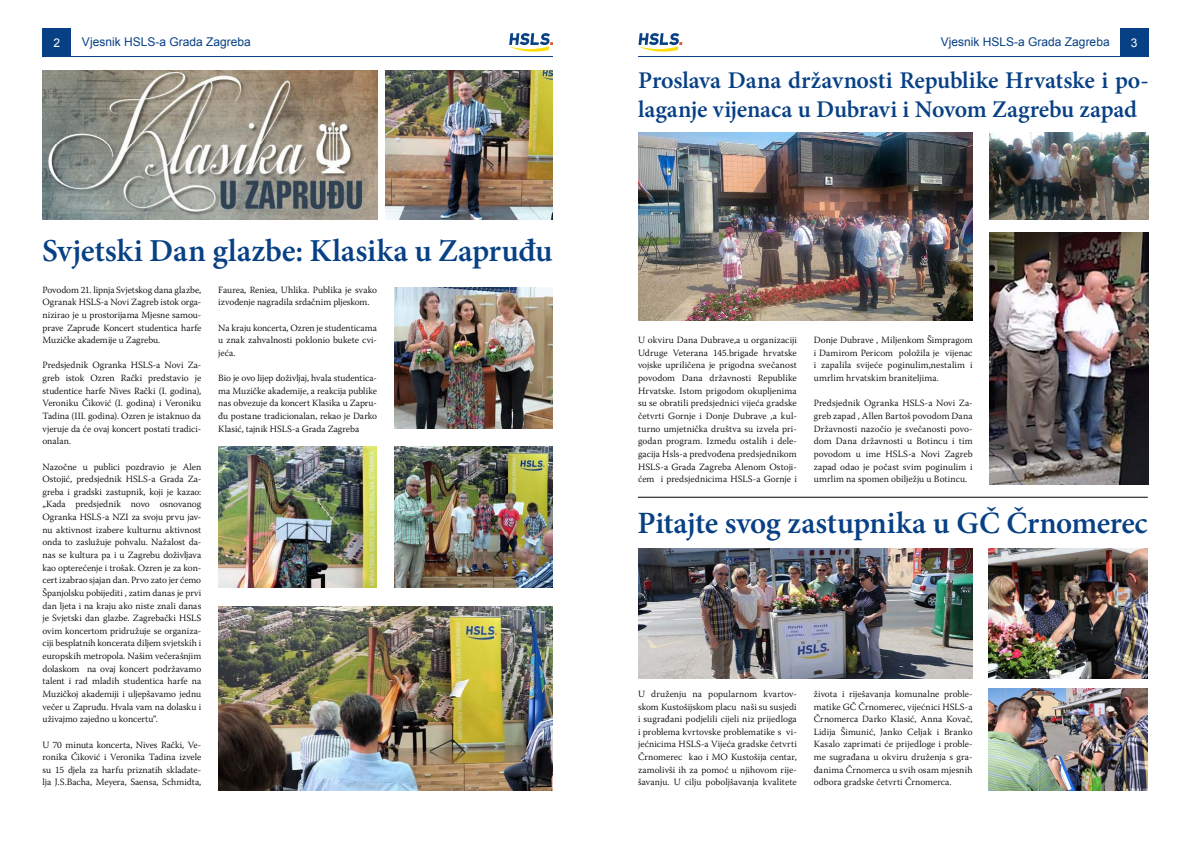
<style>
.page{position:relative;width:1191px;height:842px;background:#fff}
.page>*{position:absolute;margin:0;border:0;box-sizing:border-box;transform-origin:0 0}
.t1{font:600 32px "Minion Pro";letter-spacing:-.005em;color:#074085}
.t2{font:600 31px "Minion Pro";letter-spacing:-.015em;color:#074085}
.t3{font:600 24px/28.8px "Minion Pro";letter-spacing:-.005em;color:#074085}
.t4{font:12px "Arial";color:#074085}
.t5{font:12px "Arial";color:#fff}
.t6{font:300 9.5px/12.6px "Warnock Pro";color:#000;text-align:justify}
</style>
<div class="page">
<img style="left:43px;top:71px;width:334px;height:149px">
<hr style="left:638px;top:497px;width:509px;height:1px;background:#000">
<img style="left:386px;top:71px;width:167px;height:149px">
<img style="left:218px;top:606px;width:335px;height:185px">
<img style="left:394px;top:287px;width:159px;height:141px">
<img style="left:394px;top:446px;width:159px;height:142px">
<img style="left:218px;top:446px;width:159px;height:142px">
<div style="left:43px;top:28px;width:28px;height:29px;background:#074085"></div>
<hr style="left:43px;top:56px;width:510px;height:1px;background:#074085">
<svg style="left:509px;top:33px;width:44px;height:19px"></svg>
<div style="left:1120px;top:28px;width:28px;height:29px;background:#074085"></div>
<svg style="left:638px;top:33px;width:44px;height:19px"></svg>
<hr style="left:638px;top:56px;width:510px;height:1px;background:#074085">
<img style="left:638px;top:133px;width:334px;height:188px">
<img style="left:989px;top:133px;width:159px;height:87px">
<img style="left:989px;top:232px;width:159px;height:252px">
<img style="left:638px;top:549px;width:334px;height:130px">
<img style="left:989px;top:549px;width:158px;height:130px">
<img style="left:989px;top:689px;width:158px;height:102px">
<p class="t5" style="left:53px;top:34px;width:8px">2</p>
<p class="t4" style="left:82px;top:34px;width:170px">Vjesnik HSLS-a Grada Zagreba</p>
<p class="t4" style="left:941px;top:34px;width:170px">Vjesnik HSLS-a Grada Zagreba</p>
<p class="t5" style="left:1131px;top:34px;width:8px">3</p>
<h1 class="t1" style="left:42px;top:229px;width:512px">Svjetski Dan glazbe: Klasika u Zapruđu</h1>
<p class="t6" style="left:43px;top:283px;width:160px">Povodom 21. lipnja Svjetskog dana glazbe, Ogranak HSLS-a Novi Zagreb istok orga&shy;nizirao je u prostorijama Mjesne samou&shy;prave Zapruđe Koncert studentica harfe Muzičke akademije u Zagrebu.</p>
<p class="t6" style="left:43px;top:359px;width:160px">Predsjednik Ogranka HSLS-a Novi Za&shy;greb istok Ozren Rački predstavio je studentice harfe Nives Rački (I. godina), Veroniku Ćiković (I. godina) i Veroniku Tadina (III. godina). Ozren je istaknuo da vjeruje da će ovaj koncert postati tradici&shy;onalan.</p>
<p class="t6" style="left:43px;top:460px;width:160px">Nazočne u publici pozdravio je Alen Ostojić, predsjednik HSLS-a Grada Za&shy;greba i gradski zastupnik, koji je kazao: „Kada predsjednik novo osnovanog Ogranka HSLS-a NZI za svoju prvu jav&shy;nu aktivnost izabere kulturnu aktivnost onda to zaslužuje pohvalu. Nažalost da&shy;nas se kultura pa i u Zagrebu doživljava kao opterećenje i trošak. Ozren je za kon&shy;cert izabrao sjajan dan. Prvo zato jer ćemo Španjolsku pobijediti , zatim danas je prvi dan ljeta i na kraju ako niste znali danas je Svjetski dan glazbe. Zagrebački HSLS ovim koncertom pridružuje se organiza&shy;ciji besplatnih koncerata diljem svjetskih i europskih metropola. Našim večerašnjim dolaskom na ovaj koncert podržavamo talent i rad mladih studentica harfe na Muzičkoj akademiji i uljepšavamo jednu večer u Zapruđu. Hvala vam na dolasku i uživajmo zajedno u koncertu“.</p>
<p class="t6" style="left:43px;top:738px;width:160px">U 70 minuta koncerta, Nives Rački, Ve&shy;ronika Ćiković i Veronika Tadina izvele su 15 djela za harfu priznatih skladate&shy;lja J.S.Bacha, Meyera, Saensa, Schmidta,</p>
<p class="t6" style="left:218px;top:283px;width:160px">Faurea, Reniea, Uhlika. Publika je svako izvođenje nagradila srdačnim pljeskom.</p>
<p class="t6" style="left:218px;top:321px;width:160px">Na kraju koncerta, Ozren je studenticama u znak zahvalnosti poklonio bukete cvi&shy;jeća.</p>
<p class="t6" style="left:218px;top:372px;width:160px">Bio je ovo lijep doživljaj, hvala studentica&shy;ma Muzičke akademije, a reakcija publike nas obvezuje da koncert Klasika u Zapru&shy;đu postane tradicionalan, rekao je Darko Klasić, tajnik HSLS-a Grada Zagreba</p>
<h3 class="t3" style="left:638px;top:66px;width:512px">Proslava Dana državnosti Republike Hrvatske i po&shy;laganje vijenaca u Dubravi i Novom Zagrebu zapad</h3>
<p class="t6" style="left:638px;top:334px;width:160px">U okviru Dana Dubrave,a u organizaciji Udruge Veterana 145.brigade hrvatske vojske upriličena je prigodna svečanost povodom Dana državnosti Republike Hrvatske. Istom prigodom okupljenima su se obratili predsjednici vijeća gradske četvrti Gornje i Donje Dubrave ,a kul&shy;turno umjetnička društva su izvela pri&shy;godan program. Između ostalih i dele&shy;gacija Hsls-a predvođena predsjednikom HSLS-a Grada Zagreba Alenom Ostoji&shy;ćem i predsjednicima HSLS-a Gornje i</p>
<p class="t6" style="left:814px;top:334px;width:160px">Donje Dubrave , Miljenkom Šimpragom i Damirom Pericom položila je vijenac i zapalila svijeće poginulim,nestalim i umrlim hrvatskim braniteljima.</p>
<p class="t6" style="left:814px;top:397px;width:160px">Predsjednik Ogranka HSLS-a Novi Za&shy;greb zapad , Allen Bartoš povodom Dana Državnosti nazočio je svečanosti povo&shy;dom Dana državnosti u Botincu i tim povodom u ime HSLS-a Novi Zagreb zapad odao je počast svim poginulim i umrlim na spomen obilježju u Botincu.</p>
<h2 class="t2" style="left:637px;top:501px;width:512px">Pitajte svog zastupnika u GČ Črnomerec</h2>
<p class="t6" style="left:638px;top:687px;width:160px">U druženju na popularnom kvartov&shy;skom Kustošijskom placu naši su susjedi i sugrađani podjelili cijeli niz prijedloga i problema kvrtovske problematike s vi&shy;jećnicima HSLS-a Vijeća gradske četvrti Črnomerec kao i MO Kustošija centar, zamolivši ih za pomoć u njihovom rije&shy;šavanju. U cilju poboljšavanja kvalitete</p>
<p class="t6" style="left:814px;top:687px;width:160px">života i riješavanja komunalne proble&shy;matike GČ Črnomerec, vijećnici HSLS-a Črnomerca Darko Klasić, Anna Kovač, Lidija Šimunić, Janko Celjak i Branko Kasalo zaprimati će prijedloge i proble&shy;me sugrađana u okviru druženja s gra&shy;đanima Črnomerca u svih osam mjesnih odbora gradske četvrti Črnomerca.</p>
</div>
